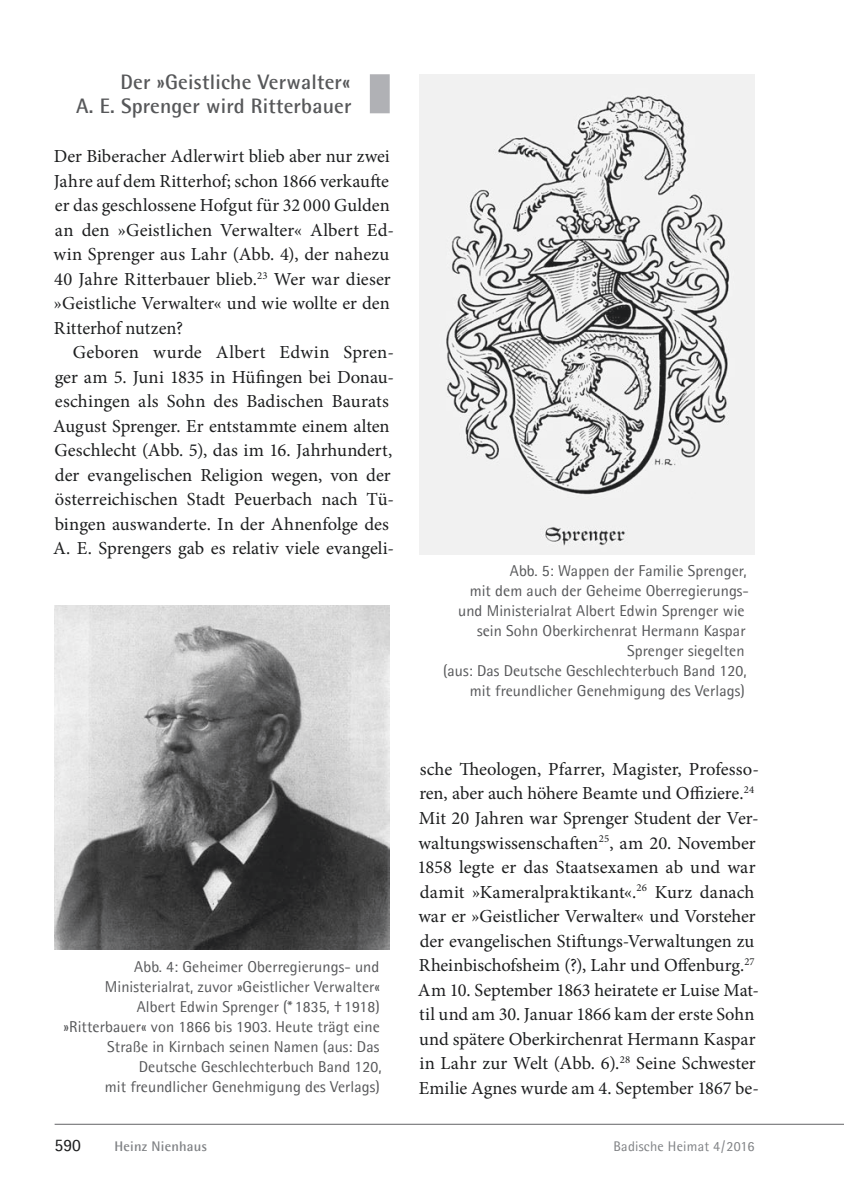
<style>
.page{position:relative;width:844px;height:1191px;background:#fff}
.page>*{position:absolute;margin:0;border:0;box-sizing:border-box;transform-origin:0 0}
.t1{font:700 21px/24.5px "Agfa Rotis Semisans";letter-spacing:.01em;color:#57585a;text-align:right}
.t2{font:18.38px/24.5px "Minion Pro";color:#1d1e1f}
.t3{font:17.5px "Agfa Rotis Semisans";color:#1d1e1f}
.t4{font:15.75px/20.1px "Agfa Rotis Semisans";letter-spacing:.005em;color:#57585a;text-align:right}
.t5{font:14px "Agfa Rotis Semisans";letter-spacing:.015em;color:#808285}
.t6{font:700 14px "Agfa Rotis Semisans";letter-spacing:.015em;color:#808285}
</style>
<div class="page">
<hr style="left:55px;top:1124px;width:788px;height:1px;background:#636366">
<div style="left:370px;top:74px;width:19px;height:39px;background:#b0b1b5"></div>
<img style="left:55px;top:605px;width:334px;height:344px">
<img style="left:419px;top:74px;width:335px;height:480px">
<p class="t1" style="left:76px;top:69px;width:277px">Der »Geistliche Verwalter«<br>A. E. Sprenger wird Ritterbauer</p>
<p class="t2" style="left:54px;top:146px;width:337px">Der Biberacher Adlerwirt blieb aber nur zwei</p>
<p class="t2" style="left:54px;top:170px;width:337px">Jahre auf dem Ritterhof; schon 1866 verkaufte</p>
<p class="t2" style="left:55px;top:195px;width:336px">er das geschlossene Hofgut für 32 000 Gulden</p>
<p class="t2" style="left:55px;top:219px;width:341px">an den »Geistlichen Verwalter« Albert Ed-</p>
<p class="t2" style="left:53px;top:244px;width:337px">win Sprenger aus Lahr (Abb. 4), der nahezu</p>
<p class="t2" style="left:54px;top:268px;width:338px">40 Jahre Ritterbauer blieb.<sup>23</sup> Wer war dieser</p>
<p class="t2" style="left:54px;top:293px;width:337px">»Geistliche Verwalter« und wie wollte er den</p>
<p class="t2" style="left:54px;top:317px;width:130px">Ritterhof nutzen?</p>
<p class="t2" style="left:73px;top:342px;width:322px">Geboren wurde Albert Edwin Spren-</p>
<p class="t2" style="left:55px;top:366px;width:341px">ger am 5. Juni 1835 in Hüfingen bei Donau-</p>
<p class="t2" style="left:55px;top:391px;width:335px">eschingen als Sohn des Badischen Baurats</p>
<p class="t2" style="left:53px;top:415px;width:338px">August Sprenger. Er entstammte einem alten</p>
<p class="t2" style="left:54px;top:440px;width:339px">Geschlecht (Abb. 5), das im 16. Jahrhundert,</p>
<p class="t2" style="left:55px;top:464px;width:337px">der evangelischen Religion wegen, von der</p>
<p class="t2" style="left:55px;top:489px;width:340px">österreichischen Stadt Peuerbach nach Tü-</p>
<p class="t2" style="left:55px;top:513px;width:335px">bingen auswanderte. In der Ahnenfolge des</p>
<p class="t2" style="left:53px;top:537px;width:342px">A. E. Sprengers gab es relativ viele evangeli-</p>
<p class="t4" style="left:63px;top:956px;width:319px">Abb. 4: Geheimer Oberregierungs- und Ministerialrat, zuvor »Geistlicher Verwalter«<br>Albert Edwin Sprenger (* 1835, † 1918) »Ritterbauer« von 1866 bis 1903. Heute trägt eine Straße in Kirnbach seinen Namen (aus: Das Deutsche Geschlechterbuch Band 120,<br>mit freundlicher Genehmigung des Verlags)</p>
<p class="t4" style="left:443px;top:560px;width:307px">Abb. 5: Wappen der Familie Sprenger,<br>mit dem auch der Geheime Oberregierungs&shy;und Ministerialrat Albert Edwin Sprenger wie sein Sohn Oberkirchenrat Hermann Kaspar Sprenger siegelten<br>(aus: Das Deutsche Geschlechterbuch Band 120, mit freundlicher Genehmigung des Verlags)</p>
<p class="t2" style="left:417px;top:758px;width:343px">sche Theologen, Pfarrer, Magister, Professo&shy;ren, aber auch höhere Beamte und Offiziere.<sup>24<br></sup>Mit 20 Jahren war Sprenger Student der Ver&shy;waltungswissenschaften<sup>25</sup>, am 20. November 1858 legte er das Staatsexamen ab und war damit »Kameralpraktikant«.<sup>26</sup> Kurz danach war er »Geistlicher Verwalter« und Vorsteher der evangelischen Stiftungs-Verwaltungen zu Rheinbischofsheim (?), Lahr und Offenburg.<sup>27<br></sup>Am 10. September 1863 heiratete er Luise Mat&shy;til und am 30. Januar 1866 kam der erste Sohn und spätere Oberkirchenrat Hermann Kaspar in Lahr zur Welt (Abb. 6).<sup>28</sup> Seine Schwester Emilie Agnes wurde am 4. September 1867 be-</p>
<p class="t3" style="left:55px;top:1134px;width:28px">590</p>
<p class="t6" style="left:114px;top:1137px;width:94px">Heinz Nienhaus</p>
<p class="t5" style="left:613px;top:1137px;width:142px">Badische Heimat 4 / 2016</p>
</div>
